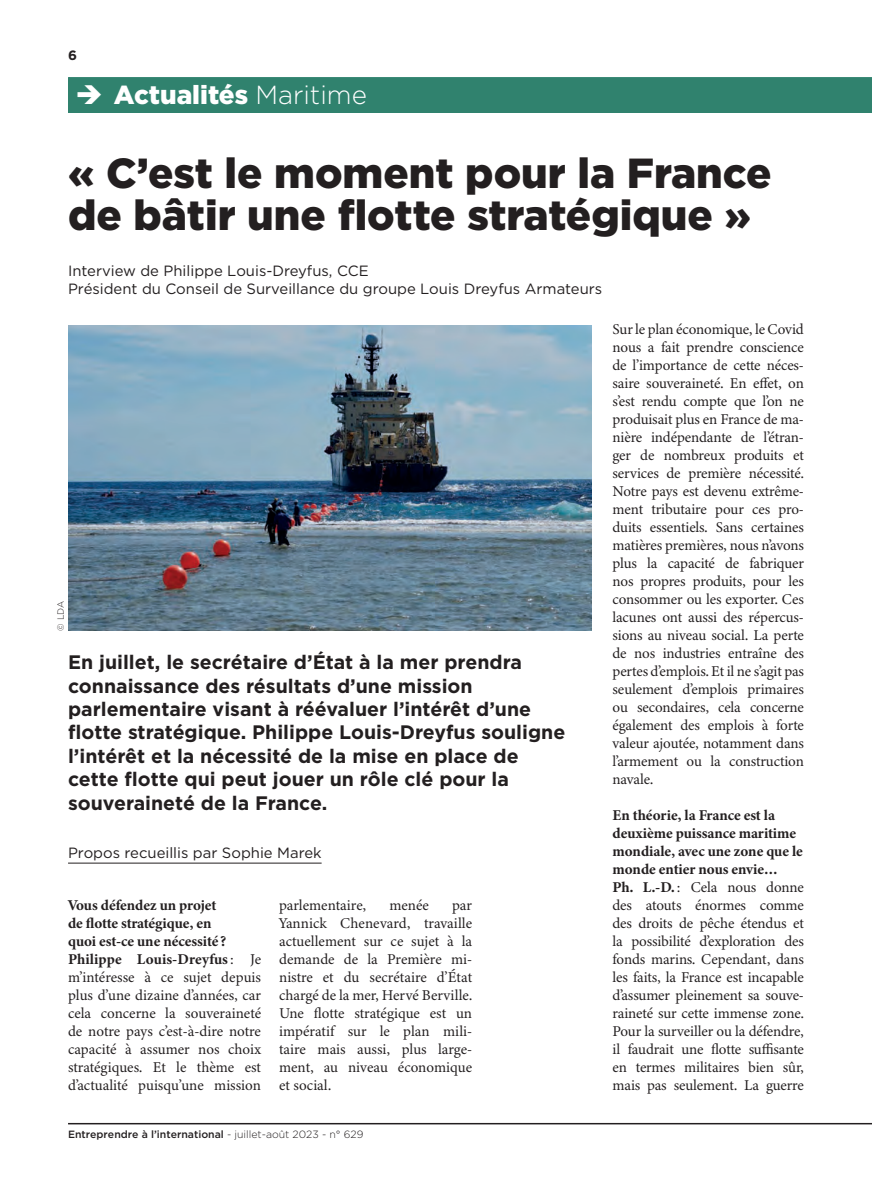
<style>
.page{position:relative;width:872px;height:1191px;background:#fff}
.page>*{position:absolute;margin:0;border:0;box-sizing:border-box;transform-origin:0 0}
.t1{font:900 42px/42px "Gotham";color:#231f20}
.t2{font:900 26.1px "Gotham";color:#fff}
.t3{font:700 19.5px/23.4px "Gotham";color:#231f20}
.t4{font:15px/18px "Minion 3";letter-spacing:-.01em;color:#231f20}
.t5{font:14.85px/18px "Gotham";color:#231f20}
.t6{font:700 13.5px "Gotham";color:#231f20}
.t7{font:500 10.5px "Gotham";color:#231f20}
.t8{font:300 9px "Gotham";color:#231f20}
.s1{font-weight:300}
.s2{font-weight:700}
</style>
<div class="page">
<div style="left:68px;top:77px;width:804px;height:36px;background:#30826e"></div>
<hr style="left:68px;top:1123px;width:804px;height:1px;background:#231f20">
<hr style="left:68px;top:862px;width:254px;height:1px;background:#231f20">
<img style="left:68px;top:326px;width:523px;height:304px">
<p class="t6" style="left:68px;top:46px;width:10px">6</p>
<h2 class="t2" style="left:76px;top:77px;width:293px">➔ Actualités <span class="s1">Maritime</span></h2>
<h1 class="t1" style="left:68px;top:152px;width:705px">« C’est le moment pour la France de bâtir une flotte stratégique »</h1>
<p class="t5" style="left:68px;top:261px;width:536px">Interview de Philippe Louis-Dreyfus, CCE<br>Président du Conseil de Surveillance du groupe Louis Dreyfus Armateurs</p>
<p class="t8" style="left:55px;top:630px;width:31px;rotate:-90deg">© LDA</p>
<p class="t3" style="left:68px;top:650px;width:499px">En juillet, le secrétaire d’État à la mer prendra connaissance des résultats d’une mission parlementaire visant à réévaluer l’intérêt d’une flotte stratégique. Philippe Louis-Dreyfus souligne l’intérêt et la nécessité de la mise en place de cette flotte qui peut jouer un rôle clé pour la souveraineté de la France.</p>
<p class="t5" style="left:68px;top:843px;width:255px">Propos recueillis par Sophie Marek</p>
<p class="t4" style="left:68px;top:896px;width:194px"><span class="s2">Vous défendez un projet<br>de flotte stratégique, en<br>quoi est-ce une nécessité?<br>Philippe Louis-Dreyfus</span>: Je m’intéresse à ce sujet depuis plus d’une dizaine d’années, car cela concerne la souveraineté de notre pays c’est-à-dire notre capacité à assumer nos choix stratégiques. Et le thème est d’actualité puisqu’une mission</p>
<p class="t4" style="left:279px;top:896px;width:89px">parlementaire,</p>
<p class="t4" style="left:389px;top:896px;width:41px">menée</p>
<p class="t4" style="left:279px;top:896px;width:194px;text-align:justify;text-indent:173px">par Yannick Chenevard, travaille actuellement sur ce sujet à la demande de la Première mi&shy;nistre et du secrétaire d’État chargé de la mer, Hervé Berville.<br>Une flotte stratégique est un impératif sur le plan mili&shy;taire mais aussi, plus large&shy;ment, au niveau économique et social.</p>
<p class="t7" style="left:68px;top:1127px;width:297px">Entreprendre à l’international <span class="s1">- juillet-août 2023 - n° 629</span></p>
<p class="t4" style="left:612px;top:320px;width:193px;text-align:justify">Sur le plan économique, le Covid nous a fait prendre conscience de l’importance de cette néces&shy;saire souveraineté. En effet, on s’est rendu compte que l’on ne produisait plus en France de ma&shy;nière indépendante de l’étran&shy;ger de nombreux produits et services de première nécessité.<br>Notre pays est devenu extrême&shy;ment tributaire pour ces pro&shy;duits essentiels. Sans certaines matières premières, nous n’avons plus la capacité de fabriquer nos propres produits, pour les consommer ou les exporter. Ces lacunes ont aussi des répercus&shy;sions au niveau social. La perte de nos industries entraîne des pertes d’emplois. Et il ne s’agit pas seulement d’emplois primaires ou secondaires, cela concerne également des emplois à forte valeur ajoutée, notamment dans l’armement ou la construction navale.</p>
<p class="t4" style="left:612px;top:806px;width:193px"><span class="s2">En théorie, la France est la deuxième puissance maritime mondiale, avec une zone que le monde entier nous envie…<br>Ph. L.-D.</span>: Cela nous donne des atouts énormes comme des droits de pêche étendus et la possibilité d’exploration des fonds marins. Cependant, dans les faits, la France est incapable d’assumer pleinement sa souve&shy;raineté sur cette immense zone.<br>Pour la surveiller ou la défendre, il faudrait une flotte suffisante en termes militaires bien sûr, mais pas seulement. La guerre</p>
</div>
